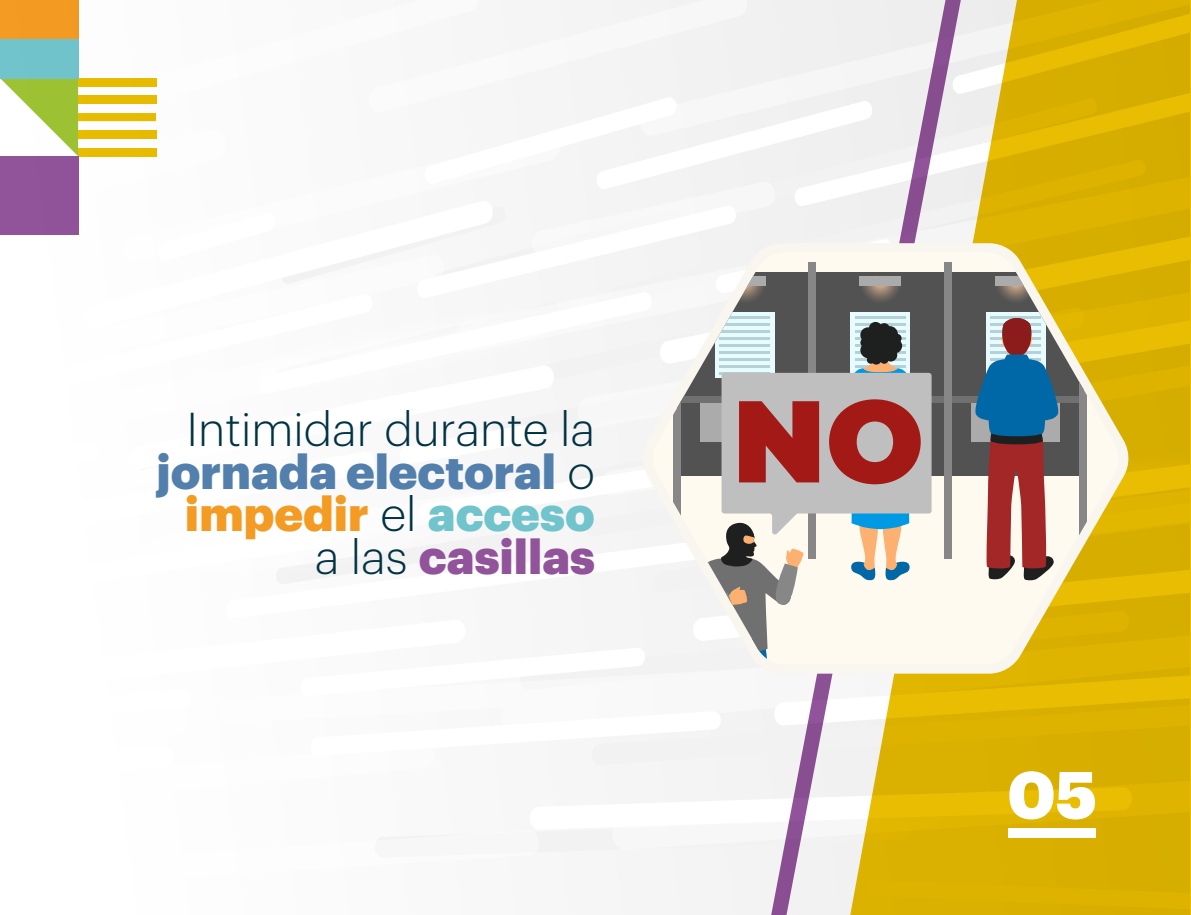
<style>
.page{position:relative;width:1191px;height:915px;background:#fff}
.page>*{position:absolute;margin:0;border:0;box-sizing:border-box;transform-origin:0 0}
.t1{font:900 115.95px "Montserrat";color:#a21916}
.t2{font:900 65.25px "Graphik";color:#fff}
.t3{font:900 47.4px/42.5px "Graphik";color:#537fac;text-align:right}
.t4{font:300 46.5px "Graphik";color:#013342}
.s1{font-weight:300;font-size:46.5px;color:#013342}
.s2{color:#f39b22}
.s3{color:#72c4cc}
.s4{color:#91539a}
</style>
<div class="page">
<div style="left:0;top:39px;width:78px;height:39px;background:#72c4cc"></div>
<div style="left:0;top:0;width:78px;height:39px;background:#f39b22"></div>
<div style="left:0;top:156px;width:78px;height:78px;background:#91539a"></div>
<img style="left:3px;top:0;width:1186px;height:914px">
<div style="left:1008px;top:828px;width:87px;height:9px;background:#fff"></div>
<svg style="left:641px;top:243px;width:489px;height:430px;fill:#f4f4ee"></svg>
<svg style="left:652px;top:252px;width:468px;height:412px;fill:#f8f6f0"></svg>
<svg style="left:680px;top:272px;width:128px;height:203px"></svg>
<svg style="left:680px;top:396px;width:8px;height:7px"></svg>
<svg style="left:673px;top:262px;width:7px;height:296px;fill:#f3f3f3"></svg>
<svg style="left:714px;top:312px;width:60px;height:42px;background:#e2f3f6"></svg>
<hr style="left:719px;top:316px;width:50px;height:3px;background:#b4d1d7">
<hr style="left:719px;top:323px;width:50px;height:3px;background:#b4d1d7">
<hr style="left:719px;top:330px;width:50px;height:2px;background:#b4d1d7">
<hr style="left:719px;top:337px;width:50px;height:2px;background:#b4d1d7">
<hr style="left:719px;top:344px;width:50px;height:2px;background:#b4d1d7">
<hr style="left:719px;top:351px;width:50px;height:2px;background:#b4d1d7">
<div style="left:812px;top:272px;width:136px;height:203px;background:#525252"></div>
<div style="left:812px;top:396px;width:136px;height:7px;background:#707070"></div>
<div style="left:808px;top:262px;width:8px;height:296px;background:#878787"></div>
<div style="left:850px;top:312px;width:60px;height:66px;background:#e8fbff"></div>
<hr style="left:855px;top:316px;width:50px;height:3px;background:#b4d1d7">
<hr style="left:855px;top:323px;width:50px;height:3px;background:#b4d1d7">
<hr style="left:855px;top:330px;width:50px;height:2px;background:#b4d1d7">
<hr style="left:855px;top:337px;width:50px;height:2px;background:#b4d1d7">
<hr style="left:855px;top:344px;width:50px;height:2px;background:#b4d1d7">
<hr style="left:855px;top:351px;width:50px;height:2px;background:#b4d1d7">
<svg style="left:951px;top:272px;width:128px;height:203px;background:#756d4b"></svg>
<div style="left:971px;top:400px;width:89px;height:42px;background:#ababab"></div>
<div style="left:948px;top:396px;width:135px;height:7px;background:#707070"></div>
<div style="left:944px;top:262px;width:7px;height:296px;background:#878787"></div>
<svg style="left:1079px;top:262px;width:8px;height:296px;background:#b8a75d"></svg>
<svg style="left:721px;top:276px;width:47px;height:37px"></svg>
<svg style="left:724px;top:276px;width:41px;height:9px"></svg>
<svg style="left:859px;top:276px;width:42px;height:25px"></svg>
<div style="left:859px;top:276px;width:41px;height:9px;background:#ababab"></div>
<div style="left:860px;top:338px;width:9px;height:9px;background:#1e2020;border-radius:50%"></div>
<div style="left:860px;top:327px;width:15px;height:15px;background:#1e2020;border-radius:50%"></div>
<div style="left:868px;top:322px;width:14px;height:13px;background:#1e2020;border-radius:50%"></div>
<div style="left:868px;top:342px;width:16px;height:16px;background:#1e2020;border-radius:50%"></div>
<div style="left:877px;top:327px;width:20px;height:20px;background:#1e2020;border-radius:50%"></div>
<div style="left:860px;top:342px;width:16px;height:16px;background:#1e2020;border-radius:50%"></div>
<div style="left:881px;top:326px;width:17px;height:16px;background:#1e2020;border-radius:50%"></div>
<div style="left:884px;top:348px;width:13px;height:13px;background:#1e2020;border-radius:50%"></div>
<div style="left:876px;top:344px;width:13px;height:14px;background:#1e2020;border-radius:50%"></div>
<div style="left:887px;top:338px;width:15px;height:15px;background:#1e2020;border-radius:50%"></div>
<div style="left:893px;top:334px;width:8px;height:8px;background:#1e2020;border-radius:50%"></div>
<div style="left:864px;top:328px;width:19px;height:19px;background:#1e2020;border-radius:50%"></div>
<div style="left:878px;top:323px;width:11px;height:11px;background:#1e2020;border-radius:50%"></div>
<svg style="left:973px;top:276px;width:87px;height:304px"></svg>
<svg style="left:688px;top:354px;width:243px;height:310px"></svg>
<p class="t4" style="left:187px;top:395px;width:410px">Intimidar durante la</p>
<p class="t3" style="left:156px;top:445px;width:440px">jornada electoral <span class="s1">o </span><span class="s2">impedir</span> <span class="s1">el</span> <span class="s3">acceso </span><span class="s1">a las</span> <span class="s4">casillas</span></p>
<h1 class="t1" style="left:732px;top:354px;width:193px">NO</h1>
<h2 class="t2" style="left:1007px;top:743px;width:91px">05</h2>
</div>
